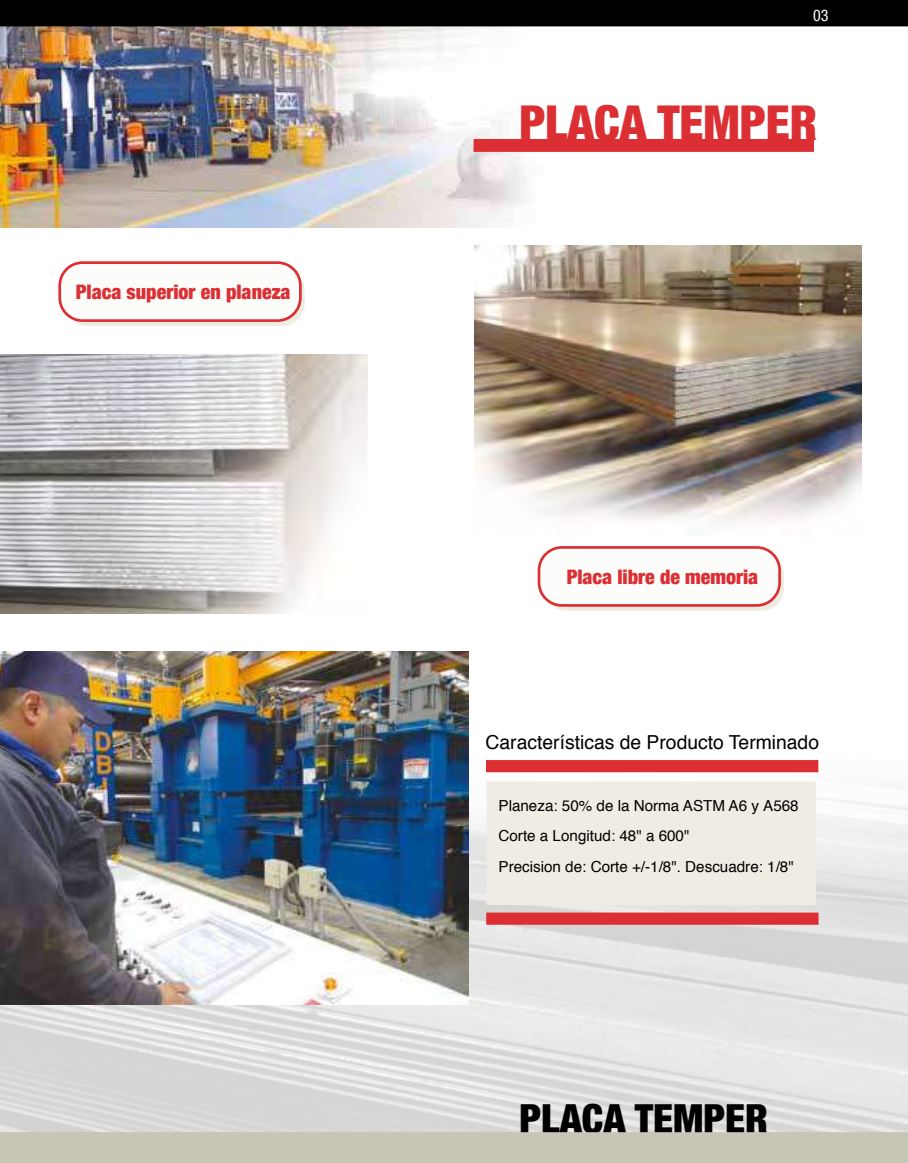
<style>
.page{position:relative;width:908px;height:1163px;background:#fff}
.page>*{position:absolute;margin:0;border:0;box-sizing:border-box;transform-origin:0 0}
.t1{font:900 condensed 48px "Helvetica Neue";color:#dc2f34}
.t2{font:900 condensed 40px "Helvetica Neue";color:#000}
.t3{font:900 condensed 20px "Helvetica Neue";color:#dc2f34}
.t4{font:19.2px "Helvetica";color:#000}
.t5{font:condensed 16px "Helvetica Neue";color:#fff}
.t6{font:15.2px/30.8px "Helvetica";color:#000}
</style>
<div class="page">
<img style="left:0;top:26px;width:907px;height:1105px">
<svg style="left:543px;top:552px;width:240px;height:58px"></svg>
<div style="left:538px;top:547px;width:241px;height:58px;background:#fcfcfa;border-radius:23px"></div>
<div style="left:537px;top:546px;width:243px;height:60px;border:3px solid #dc2f34;border-radius:23px"></div>
<div style="left:486px;top:913px;width:331px;height:10px;background:#dc2f34"></div>
<div style="left:486px;top:912px;width:332px;height:12px;border:1px solid #dc2f34"></div>
<div style="left:486px;top:781px;width:329px;height:123px;background:#efece3"></div>
<div style="left:486px;top:760px;width:331px;height:11px;background:#dc2f34"></div>
<div style="left:486px;top:760px;width:332px;height:12px;border:1px solid #dc2f34"></div>
<div style="left:65px;top:268px;width:239px;height:58px;background:#efece3;border-radius:23px"></div>
<div style="left:60px;top:262px;width:240px;height:58px;background:#fcfcfa;border-radius:23px"></div>
<div style="left:58px;top:261px;width:243px;height:61px;border:3px solid #dc2f34;border-radius:23px"></div>
<img style="left:0;top:651px;width:468px;height:353px">
<img style="left:0;top:26px;width:550px;height:201px">
<img style="left:474px;top:245px;width:387px;height:290px">
<img style="left:0;top:355px;width:367px;height:259px">
<div style="left:474px;top:140px;width:338px;height:11px;background:#dc2f34"></div>
<div style="left:473px;top:139px;width:340px;height:13px;border:2px solid #dc2f34"></div>
<div style="left:0;top:0;width:907px;height:26px;background:#000"></div>
<div style="left:0;top:1131px;width:907px;height:31px;background:#c7c5b6"></div>
<h3 class="t3" style="left:76px;top:280px;width:216px">Placa superior en planeza</h3>
<p class="t5" style="left:812px;top:6px;width:17px">03</p>
<h1 class="t1" style="left:519px;top:94px;width:299px">PLACA TEMPER</h1>
<h3 class="t3" style="left:566px;top:564px;width:193px">Placa libre de memoria</h3>
<p class="t4" style="left:485px;top:727px;width:335px">Características de Producto Terminado</p>
<p class="t6" style="left:498px;top:790px;width:301px">Planeza: 50% de la Norma ASTM A6 y A568<br>Corte a Longitud: 48" a 600"<br>Precision de: Corte +/-1/8". Descuadre: 1/8"</p>
<h2 class="t2" style="left:519px;top:1093px;width:250px">PLACA TEMPER</h2>
</div>
